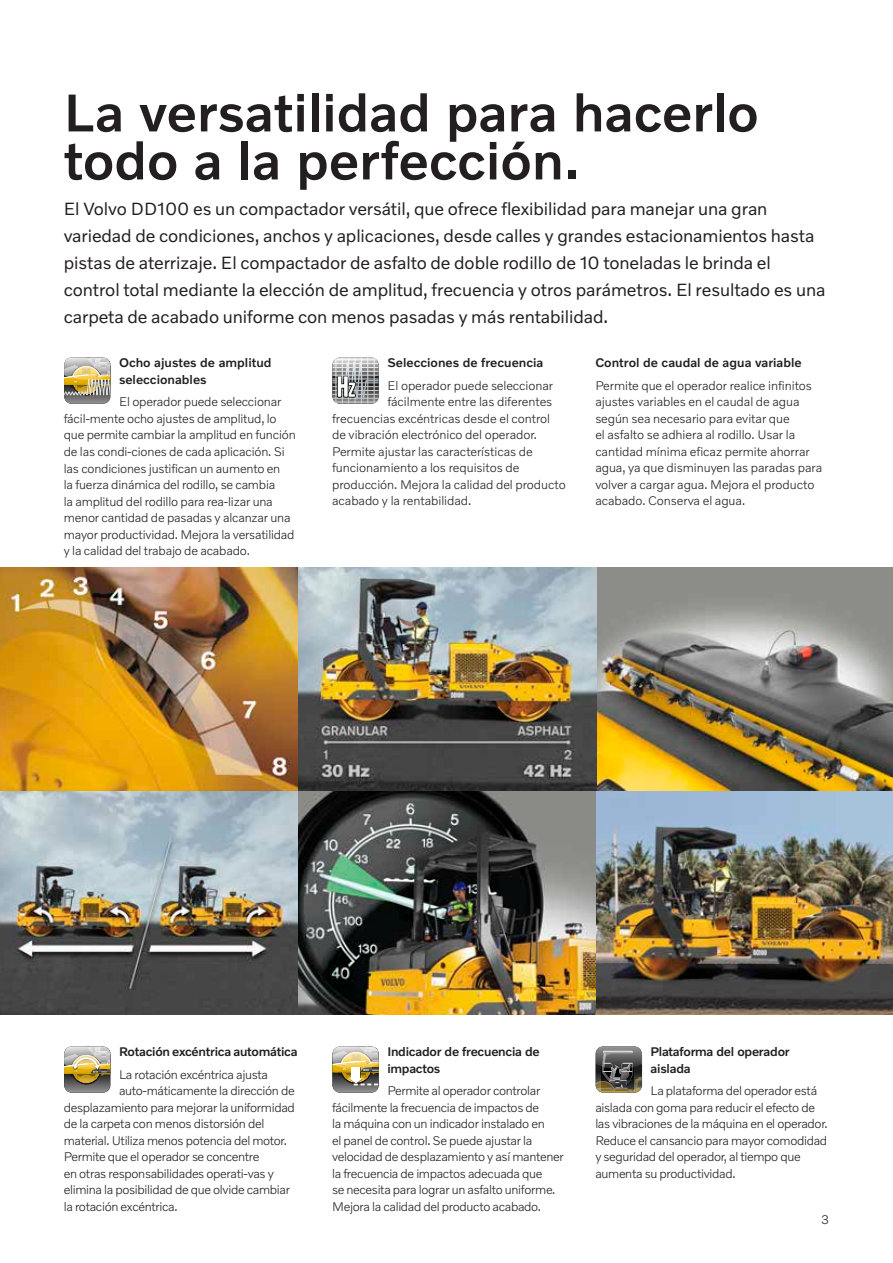
<style>
.page{position:relative;width:893px;height:1263px;background:#fff}
.page>*{position:absolute;margin:0;border:0;box-sizing:border-box;transform-origin:0 0}
.t1{font:500 54px/48px "Volvo Novum";color:#231f20}
.t2{font:18px/27px "Volvo Novum";letter-spacing:-.005em;color:#231f20}
.t3{font:300 12.75px/16.5px "Volvo Novum";letter-spacing:-.02em;color:#231f20}
.t4{font:500 12.75px/16.5px "Volvo Novum";letter-spacing:-.015em;color:#231f20}
.t5{font:2.85px "Volvo Broad Pro";letter-spacing:.04em;color:#fff}
</style>
<div class="page">
<img style="left:0;top:0;width:1px;height:1263px">
<img style="left:1px;top:568px;width:892px;height:446px">
<svg style="left:65px;top:1047px;width:46px;height:46px"></svg>
<svg style="left:64px;top:1046px;width:46px;height:46px;background:#a99d79"></svg>
<svg style="left:332px;top:1046px;width:47px;height:46px;background:#afa584"></svg>
<svg style="left:596px;top:1046px;width:46px;height:46px;background:#65635b"></svg>
<svg style="left:64px;top:358px;width:46px;height:46px;background:#b6ab89"></svg>
<svg style="left:332px;top:358px;width:47px;height:46px;background:#a5a6a8"></svg>
<h1 class="t1" style="left:64px;top:86px;width:696px">La versatilidad para hacerlo todo a la perfección.</h1>
<p class="t2" style="left:64px;top:194px;width:763px">El Volvo DD100 es un compactador versátil, que ofrece flexibilidad para manejar una gran variedad de condiciones, anchos y aplicaciones, desde calles y grandes estacionamientos hasta pistas de aterrizaje. El compactador de asfalto de doble rodillo de 10 toneladas le brinda el control total mediante la elección de amplitud, frecuencia y otros parámetros. El resultado es una carpeta de acabado uniforme con menos pasadas y más rentabilidad.</p>
<p class="t4" style="left:119px;top:354px;width:154px">Ocho ajustes de amplitud seleccionables</p>
<p class="t3" style="left:64px;top:393px;width:233px;text-indent:55px">El operador puede seleccionar fácil-mente ocho ajustes de amplitud, lo que permite cambiar la amplitud en función de las condi-ciones de cada aplicación. Si las condiciones justifican un aumento en<br>la fuerza dinámica del rodillo, se cambia<br>la amplitud del rodillo para rea-lizar una menor cantidad de pasadas y alcanzar una mayor productividad. Mejora la versatilidad y la calidad del trabajo de acabado.</p>
<p class="t4" style="left:387px;top:354px;width:158px">Selecciones de frecuencia</p>
<p class="t3" style="left:387px;top:377px;width:167px">El operador puede seleccionar</p>
<p class="t3" style="left:387px;top:393px;width:167px">fácilmente entre las diferentes</p>
<p class="t3" style="left:332px;top:410px;width:220px">frecuencias excéntricas desde el control</p>
<p class="t3" style="left:332px;top:426px;width:206px">de vibración electrónico del operador.</p>
<p class="t3" style="left:332px;top:443px;width:202px">Permite ajustar las características de</p>
<p class="t3" style="left:332px;top:459px;width:189px">funcionamiento a los requisitos de</p>
<p class="t3" style="left:332px;top:476px;width:235px">producción. Mejora la calidad del producto</p>
<p class="t3" style="left:332px;top:492px;width:141px">acabado y la rentabilidad.</p>
<p class="t4" style="left:595px;top:354px;width:208px">Control de caudal de agua variable</p>
<p class="t3" style="left:595px;top:377px;width:228px">Permite que el operador realice infinitos ajustes variables en el caudal de agua según sea necesario para evitar que<br>el asfalto se adhiera al rodillo. Usar la cantidad mínima eficaz permite ahorrar agua, ya que disminuyen las paradas para volver a cargar agua. Mejora el producto acabado. Conserva el agua.</p>
<p class="t4" style="left:119px;top:1043px;width:180px">Rotación excéntrica automática</p>
<p class="t3" style="left:119px;top:1066px;width:151px">La rotación excéntrica ajusta</p>
<p class="t3" style="left:119px;top:1082px;width:177px">auto-máticamente la dirección de</p>
<p class="t3" style="left:64px;top:1099px;width:233px">desplazamiento para mejorar la uniformidad</p>
<p class="t3" style="left:64px;top:1115px;width:202px">de la carpeta con menos distorsión del</p>
<p class="t3" style="left:64px;top:1132px;width:225px">material. Utiliza menos potencia del motor.</p>
<p class="t3" style="left:64px;top:1148px;width:197px">Permite que el operador se concentre</p>
<p class="t3" style="left:64px;top:1165px;width:212px">en otras responsabilidades operati-vas y</p>
<p class="t3" style="left:64px;top:1181px;width:228px">elimina la posibilidad de que olvide cambiar</p>
<p class="t3" style="left:64px;top:1198px;width:115px">la rotación excéntrica.</p>
<p class="t4" style="left:387px;top:1043px;width:154px">Indicador de frecuencia de impactos</p>
<p class="t3" style="left:332px;top:1082px;width:233px;text-indent:55px">Permite al operador controlar fácilmente la frecuencia de impactos de<br>la máquina con un indicador instalado en<br>el panel de control. Se puede ajustar la velocidad de desplazamiento y así mantener la frecuencia de impactos adecuada que<br>se necesita para lograr un asfalto uniforme.<br>Mejora la calidad del producto acabado.</p>
<p class="t5" style="left:363px;top:1069px;width:7px">DD100</p>
<p class="t4" style="left:651px;top:1043px;width:141px">Plataforma del operador aislada</p>
<p class="t3" style="left:595px;top:1082px;width:234px;text-indent:55px">La plataforma del operador está aislada con goma para reducir el efecto de las vibraciones de la máquina en el operador.<br>Reduce el cansancio para mayor comodidad y seguridad del operador, al tiempo que aumenta su productividad.</p>
<p class="t3" style="left:821px;top:1210px;width:10px">3</p>
</div>
